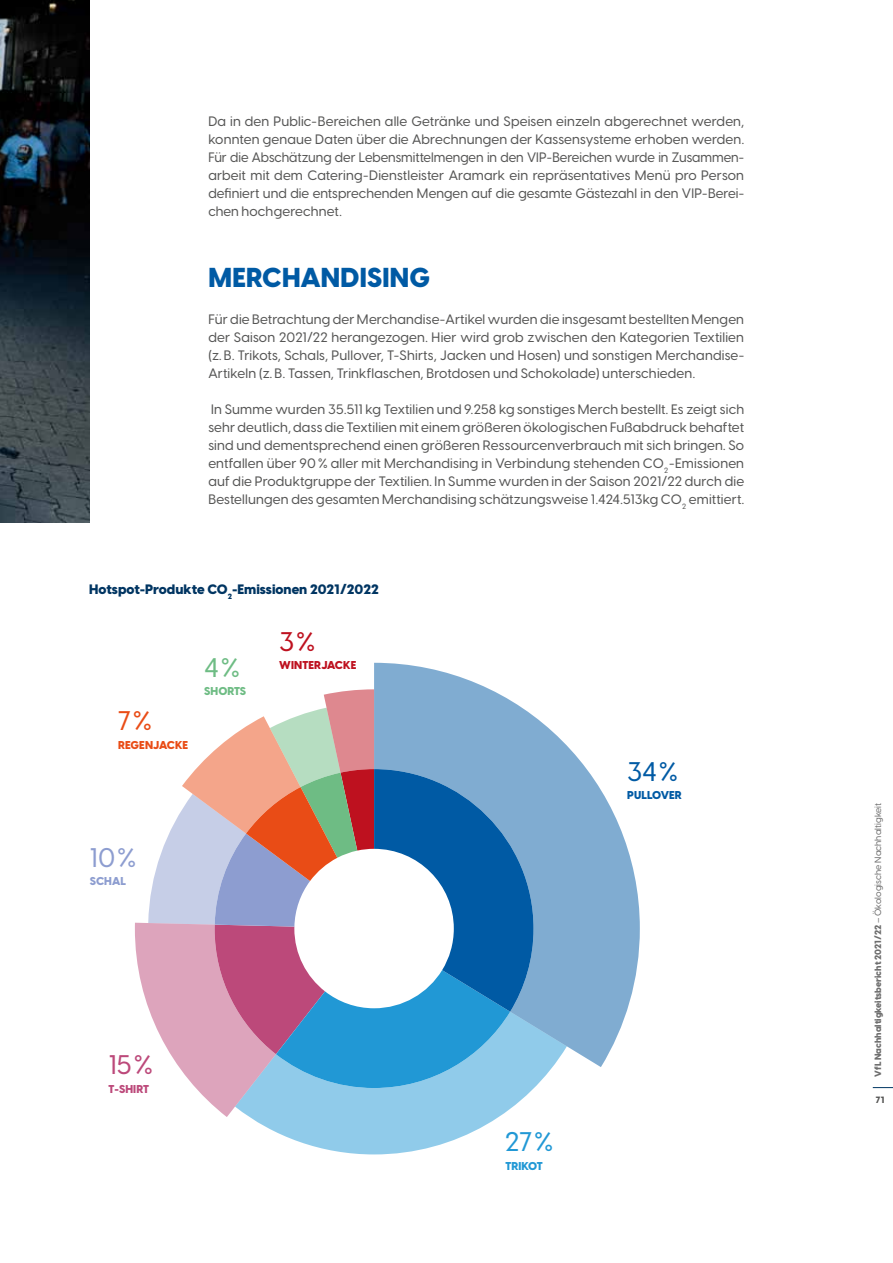
<style>
.page{position:relative;width:893px;height:1263px;background:#fff}
.page>*{position:absolute;margin:0;border:0;box-sizing:border-box;transform-origin:0 0}
.t1{font:800 27px "Visby CF";letter-spacing:.01em;color:#005aa4}
.t2{font:500 26.55px "Visby CF";color:#005aa4}
.t3{font:500 26.55px "Visby CF";color:#2198d5}
.t4{font:500 26.55px "Visby CF";color:#bc497a}
.t5{font:500 26.55px "Visby CF";color:#8d9dd0}
.t6{font:500 26.55px "Visby CF";color:#e94c16}
.t7{font:500 26.55px "Visby CF";color:#6ebc84}
.t8{font:500 26.55px "Visby CF";color:#be111f}
.t9{font:500 13.5px/18px "Visby CF";letter-spacing:.005em;color:#565655;text-align:justify}
.t10{font:800 13.5px "Visby CF";color:#003562}
.t11{font:800 11.25px "Visby CF";letter-spacing:.01em;color:#be111f}
.t12{font:800 11.25px "Visby CF";letter-spacing:.01em;color:#e94c16}
.t13{font:800 11.25px "Visby CF";letter-spacing:.01em;color:#005aa4}
.t14{font:800 11.25px "Visby CF";letter-spacing:.01em;color:#bc497a}
.t15{font:800 11.25px "Visby CF";color:#2198d5}
.t16{font:800 11.25px "Visby CF";letter-spacing:.01em;color:#6ebc84}
.t17{font:800 11.25px "Visby CF";letter-spacing:.01em;color:#8d9dd0}
.t18{font:800 9px "Visby CF";color:#6e6e6e}
.t19{font:800 9px "Visby CF";color:#565655}
.s1{font-weight:500}
</style>
<div class="page">
<img style="left:0;top:0;width:89px;height:522px">
<svg style="left:250px;top:1067px;width:303px;height:87px;fill:#90cbea"></svg>
<svg style="left:374px;top:663px;width:266px;height:404px;fill:#80acd1"></svg>
<svg style="left:135px;top:689px;width:398px;height:428px"></svg>
<svg style="left:873px;top:1087px;width:20px;height:1px"></svg>
<p class="t9" style="left:208px;top:111px;width:537px">Da in den Public-Bereichen alle Getränke und Speisen einzeln abgerechnet werden, konnten genaue Daten über die Abrechnungen der Kassensysteme erhoben werden.<br>Für die Abschätzung der Lebensmittelmengen in den VIP-Bereichen wurde in Zusammen&shy;arbeit mit dem Catering-Dienstleister Aramark ein repräsentatives Menü pro Person definiert und die entsprechenden Mengen auf die gesamte Gästezahl in den VIP-Berei&shy;chen hochgerechnet.</p>
<h1 class="t1" style="left:208px;top:256px;width:223px">MERCHANDISING</h1>
<p class="t9" style="left:208px;top:309px;width:537px">Für die Betrachtung der Merchandise-Artikel wurden die insgesamt bestellten Mengen der Saison 2021/22 herangezogen. Hier wird grob zwischen den Kategorien Textilien (z. B. Trikots, Schals, Pullover, T-Shirts, Jacken und Hosen) und sonstigen Merchandise-Artikeln (z. B. Tassen, Trinkflaschen, Brotdosen und Schokolade) unterschieden.</p>
<p class="t9" style="left:208px;top:399px;width:537px">In Summe wurden 35.511 kg Textilien und 9.258 kg sonstiges Merch bestellt. Es zeigt sich sehr deutlich, dass die Textilien mit einem größeren ökologischen Fußabdruck behaftet sind und dementsprechend einen größeren Ressourcenverbrauch mit sich bringen. So entfallen über 90 % aller mit Merchandising in Verbindung stehenden CO<sub>2</sub>-Emissionen auf die Produktgruppe der Textilien. In Summe wurden in der Saison 2021/22 durch die Bestellungen des gesamten Merchandising schätzungsweise 1.424.513kg CO<sub>2</sub> emittiert.</p>
<p class="t10" style="left:89px;top:578px;width:291px">Hotspot-Produkte CO<sub>2</sub>-Emissionen 2021/2022</p>
<h2 class="t6" style="left:118px;top:700px;width:35px">7%</h2>
<p class="t12" style="left:118px;top:735px;width:72px">REGENJACKE</p>
<h2 class="t7" style="left:204px;top:647px;width:37px">4%</h2>
<p class="t16" style="left:204px;top:682px;width:44px">SHORTS</p>
<h2 class="t8" style="left:279px;top:621px;width:37px">3%</h2>
<p class="t11" style="left:279px;top:656px;width:79px">WINTERJACKE</p>
<h2 class="t5" style="left:90px;top:837px;width:48px">10%</h2>
<p class="t17" style="left:90px;top:872px;width:38px">SCHAL</p>
<h2 class="t4" style="left:108px;top:1045px;width:46px">15%</h2>
<p class="t14" style="left:108px;top:1080px;width:42px">T-SHIRT</p>
<h2 class="t2" style="left:627px;top:751px;width:52px">34%</h2>
<p class="t13" style="left:627px;top:786px;width:56px">PULLOVER</p>
<h2 class="t3" style="left:505px;top:1122px;width:49px">27%</h2>
<p class="t15" style="left:505px;top:1157px;width:39px">TRIKOT</p>
<p class="t18" style="left:871px;top:1077px;width:275px;rotate:-90deg">VfL Nachhaltigkeitsbericht 2021/22 <span class="s1">– Ökologische Nachhaltigkeit</span></p>
<p class="t19" style="left:876px;top:1092px;width:10px">71</p>
</div>
